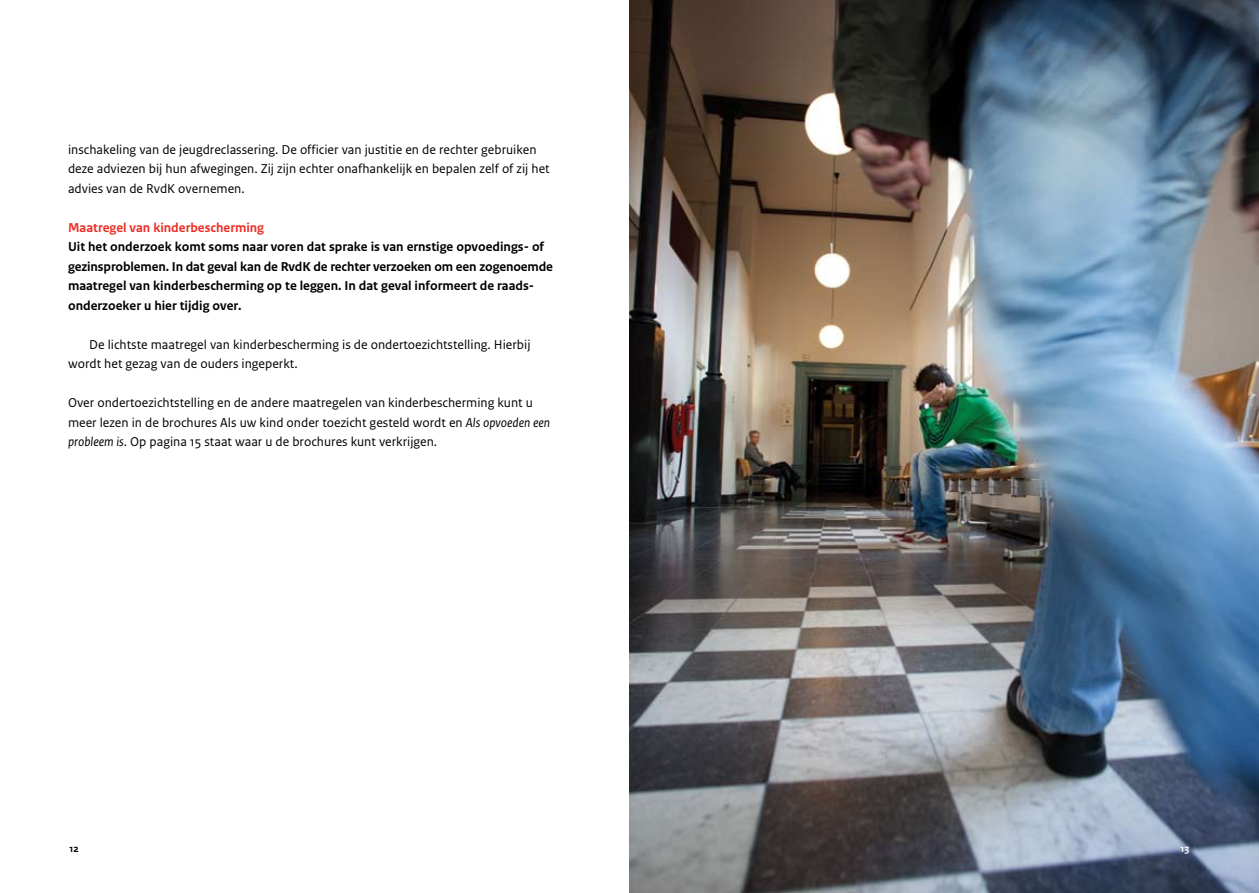
<style>
.page{position:relative;width:1259px;height:893px;background:#fff}
.page>*{position:absolute;margin:0;border:0;box-sizing:border-box;transform-origin:0 0}
.t1{font:13.5px/19.5px "Rijksoverheid Sans Text";color:#000}
.t2{font:700 13.5px/19.5px "Rijksoverheid Sans Text";color:#000}
.t3{font:700 13.5px "Rijksoverheid Sans Text";color:#ee2d24}
.t4{font:700 10.5px "Rijksoverheid Sans Text";color:#000}
.t5{font:700 10.5px "Rijksoverheid Sans Text";color:#fff}
.s1{font-style:italic}
</style>
<div class="page">
<img style="left:629px;top:0;width:630px;height:893px">
<p class="t1" style="left:68px;top:140px;width:483px">inschakeling van de jeugdreclassering. De officier van justitie en de rechter gebruiken deze adviezen bij hun afwegingen. Zij zijn echter onafhankelijk en bepalen zelf of zij het advies van de RvdK overnemen.</p>
<p class="t3" style="left:68px;top:220px;width:198px">Maatregel van kinderbescherming</p>
<p class="t2" style="left:68px;top:237px;width:486px">Uit het onderzoek komt soms naar voren dat sprake is van ernstige opvoedings- of gezinsproblemen. In dat geval kan de RvdK de rechter verzoeken om een zogenoemde maatregel van kinderbescherming op te leggen. In dat geval informeert de raads&shy;onderzoeker u hier tijdig over.</p>
<p class="t1" style="left:68px;top:335px;width:464px;text-indent:21px">De lichtste maatregel van kinderbescherming is de ondertoezichtstelling. Hierbij wordt het gezag van de ouders ingeperkt.</p>
<p class="t1" style="left:68px;top:393px;width:483px">Over ondertoezichtstelling en de andere maatregelen van kinderbescherming kunt u meer lezen in de brochures Als uw kind onder toezicht gesteld wordt en <span class="s1">Als opvoeden een probleem is</span>. Op pagina 15 staat waar u de brochures kunt verkrijgen.</p>
<p class="t4" style="left:70px;top:843px;width:10px">12</p>
<p class="t5" style="left:1180px;top:843px;width:10px">13</p>
</div>
